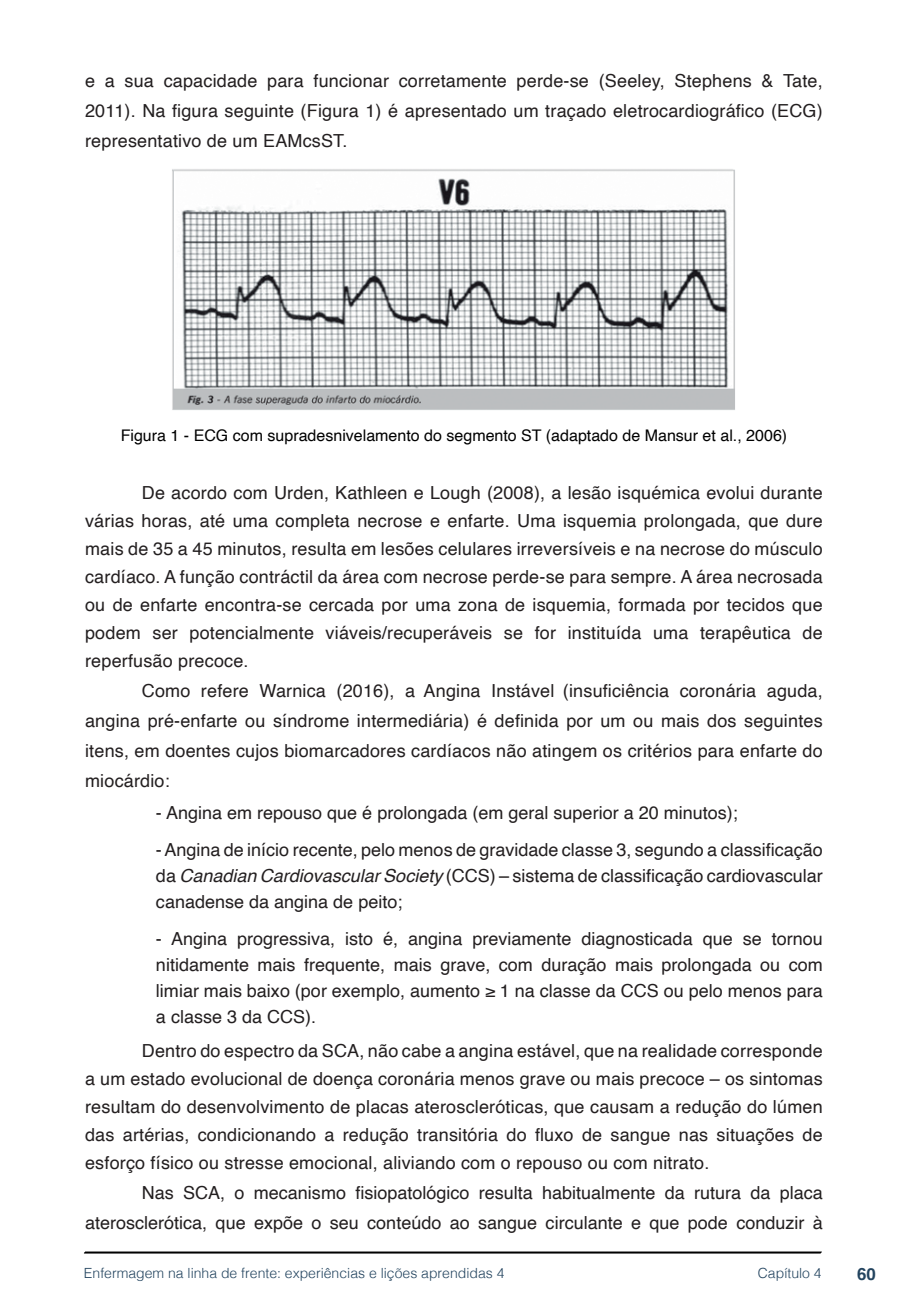
<style>
.page{position:relative;width:908px;height:1304px;background:#fff}
.page>*{position:absolute;margin:0;border:0;box-sizing:border-box;transform-origin:0 0}
.txt{font:18px/28px "Helvetica";letter-spacing:.01em;color:#231f20;text-align:justify}
.lista_simples{font:18px/26px "Helvetica";color:#231f20;text-align:justify}
.t1{font:700 16.8px "Helvetica";color:#23445f}
.imagens_graf_tab{font:16px "Helvetica";color:#000}
.t2{font:300 14px "Helvetica";color:#23445f}
.s1{font-style:italic}
</style>
<div class="page">
<svg style="left:84px;top:1251px;width:737px;height:3px;background:#515151"></svg>
<img style="left:172px;top:169px;width:563px;height:241px">
<p class="txt" style="left:85px;top:66px;width:738px;line-height:30px">e a sua capacidade para funcionar corretamente perde-se (Seeley, Stephens &amp; Tate, 2011). Na figura seguinte (Figura 1) é apresentado um traçado eletrocardiográfico (ECG) representativo de um EAMcsST.</p>
<p class="imagens_graf_tab" style="left:121px;top:423px;width:667px">Figura 1 - ECG com supradesnivelamento do segmento ST (adaptado de Mansur et al., 2006)</p>
<p class="txt" style="left:85px;top:479px;width:738px;text-indent:57px">De acordo com Urden, Kathleen e Lough (2008), a lesão isquémica evolui durante várias horas, até uma completa necrose e enfarte. Uma isquemia prolongada, que dure mais de 35 a 45 minutos, resulta em lesões celulares irreversíveis e na necrose do músculo cardíaco. A função contráctil da área com necrose perde-se para sempre. A área necrosada ou de enfarte encontra-se cercada por uma zona de isquemia, formada por tecidos que podem ser potencialmente viáveis/recuperáveis se for instituída uma terapêutica de reperfusão precoce.</p>
<p class="txt" style="left:85px;top:676px;width:738px;line-height:30px;text-indent:57px">Como refere Warnica (2016), a Angina Instável (insuficiência coronária aguda, angina pré-enfarte ou síndrome intermediária) é definida por um ou mais dos seguintes itens, em doentes cujos biomarcadores cardíacos não atingem os critérios para enfarte do miocárdio:</p>
<p class="lista_simples" style="left:156px;top:800px;width:583px">- Angina em repouso que é prolongada (em geral superior a 20 minutos);</p>
<p class="lista_simples" style="left:156px;top:837px;width:668px">- Angina de início recente, pelo menos de gravidade classe 3, segundo a classificação da <span class="s1">Canadian Cardiovascular Society</span> (CCS) – sistema de classificação cardiovascular canadense da angina de peito;</p>
<p class="lista_simples" style="left:156px;top:927px;width:668px">- Angina progressiva, isto é, angina previamente diagnosticada que se tornou nitidamente mais frequente, mais grave, com duração mais prolongada ou com limiar mais baixo (por exemplo, aumento ≥ 1 na classe da CCS ou pelo menos para a classe 3 da CCS).</p>
<p class="txt" style="left:85px;top:1037px;width:738px;text-indent:57px">Dentro do espectro da SCA, não cabe a angina estável, que na realidade corresponde a um estado evolucional de doença coronária menos grave ou mais precoce – os sintomas resultam do desenvolvimento de placas ateroscleróticas, que causam a redução do lúmen das artérias, condicionando a redução transitória do fluxo de sangue nas situações de esforço físico ou stresse emocional, aliviando com o repouso ou com nitrato.</p>
<p class="txt" style="left:85px;top:1178px;width:738px;line-height:30px;text-align:right">Nas SCA, o mecanismo fisiopatológico resulta habitualmente da rutura da placa aterosclerótica, que expõe o seu conteúdo ao sangue circulante e que pode conduzir à</p>
<p class="t2" style="left:84px;top:1261px;width:422px">Enfermagem na linha de frente: experiências e lições aprendidas 4</p>
<p class="t2" style="left:757px;top:1261px;width:65px">Capítulo 4</p>
<p class="t1" style="left:856px;top:1264px;width:20px">60</p>
</div>
